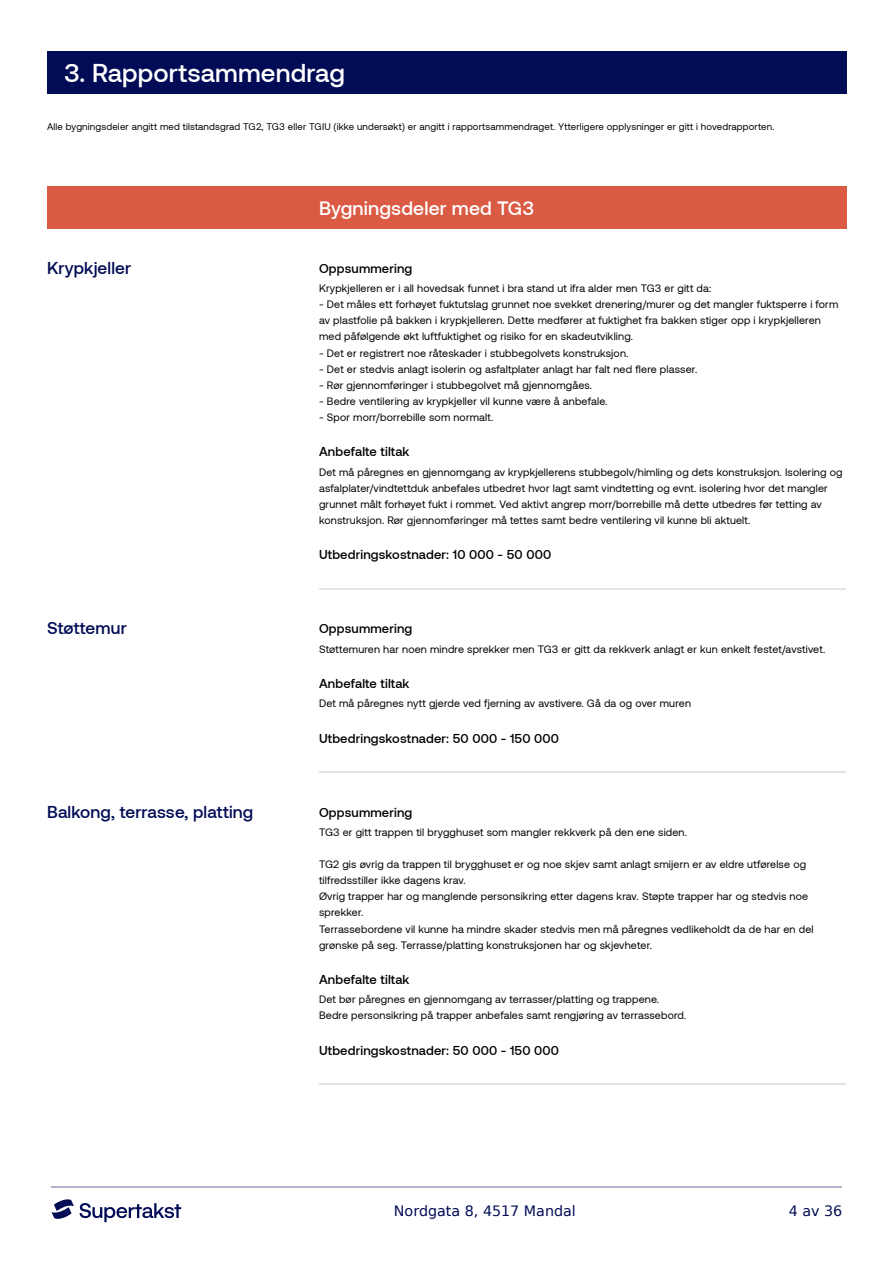
<style>
.page{position:relative;width:893px;height:1263px;background:#fff}
.page>*{position:absolute;margin:0;border:0;box-sizing:border-box;transform-origin:0 0}
.t1{font:500 25.8px "Aeonik";letter-spacing:.005em;color:#fff}
.t2{font:500 19.35px "Aeonik";letter-spacing:.01em;color:#fff}
.t3{font:500 17.1px "Aeonik";letter-spacing:.01em;color:#020c56}
.t4{font:14.25px "DejaVu Sans";color:#020c56}
.t5{font:500 12.9px "Aeonik";letter-spacing:.015em;color:#000}
.t6{font:10.65px/16px "Aeonik";letter-spacing:.015em;color:#000}
.t7{font:9.6px "Aeonik";letter-spacing:.02em;color:#000}
</style>
<div class="page">
<hr style="left:51px;top:1186px;width:791px;height:2px;background:#b2b5cb">
<svg style="left:80px;top:1203px;width:101px;height:19px"></svg>
<svg style="left:51px;top:1199px;width:23px;height:20px"></svg>
<div style="left:47px;top:51px;width:799px;height:43px;background:#020c56"></div>
<div style="left:47px;top:186px;width:799px;height:43px;background:#db5a44"></div>
<hr style="left:319px;top:588px;width:527px;height:1px;background:#e4e4e4">
<hr style="left:319px;top:772px;width:527px;height:1px;background:#e4e4e4">
<hr style="left:319px;top:1084px;width:527px;height:1px;background:#e4e4e4">
<h1 class="t1" style="left:64px;top:58px;width:282px">3. Rapportsammendrag</h1>
<p class="t7" style="left:47px;top:122px;width:729px">Alle bygningsdeler angitt med tilstandsgrad TG2, TG3 eller TGIU (ikke undersøkt) er angitt i rapportsammendraget. Ytterligere opplysninger er gitt i hovedrapporten.</p>
<h2 class="t2" style="left:319px;top:197px;width:217px">Bygningsdeler med TG3</h2>
<h3 class="t3" style="left:47px;top:258px;width:86px">Krypkjeller</h3>
<p class="t5" style="left:319px;top:261px;width:95px">Oppsummering</p>
<p class="t6" style="left:319px;top:280px;width:394px">Krypkjelleren er i all hovedsak funnet i bra stand ut ifra alder men TG3 er gitt da:</p>
<p class="t6" style="left:319px;top:297px;width:521px">- Det måles ett forhøyet fuktutslag grunnet noe svekket drenering/murer og det mangler fuktsperre i form av plastfolie på bakken i krypkjelleren. Dette medfører at fuktighet fra bakken stiger opp i krypkjelleren med påfølgende økt luftfuktighet og risiko for en skadeutvikling.</p>
<p class="t6" style="left:319px;top:345px;width:311px">- Det er registrert noe råteskader i stubbegolvets konstruksjon.</p>
<p class="t6" style="left:319px;top:361px;width:380px">- Det er stedvis anlagt isolerin og asfaltplater anlagt har falt ned flere plasser.</p>
<p class="t6" style="left:319px;top:377px;width:275px">- Rør gjennomføringer i stubbegolvet må gjennomgåes.</p>
<p class="t6" style="left:319px;top:393px;width:290px">- Bedre ventilering av krypkjeller vil kunne være å anbefale.</p>
<p class="t6" style="left:319px;top:409px;width:176px">- Spor morr/borrebille som normalt.</p>
<p class="t5" style="left:319px;top:444px;width:92px">Anbefalte tiltak</p>
<p class="t6" style="left:319px;top:464px;width:525px">Det må påregnes en gjennomgang av krypkjellerens stubbegolv/himling og dets konstruksjon. Isolering og asfalplater/vindtettduk anbefales utbedret hvor lagt samt vindtetting og evnt. isolering hvor det mangler grunnet målt forhøyet fukt i rommet. Ved aktivt angrep morr/borrebille må dette utbedres før tetting av konstruksjon. Rør gjennomføringer må tettes samt bedre ventilering vil kunne bli aktuelt.</p>
<p class="t5" style="left:319px;top:547px;width:234px">Utbedringskostnader: 10 000 - 50 000</p>
<h3 class="t3" style="left:47px;top:619px;width:81px">Støttemur</h3>
<p class="t5" style="left:319px;top:621px;width:95px">Oppsummering</p>
<p class="t6" style="left:319px;top:641px;width:508px">Støttemuren har noen mindre sprekker men TG3 er gitt da rekkverk anlagt er kun enkelt festet/avstivet.</p>
<p class="t5" style="left:319px;top:676px;width:92px">Anbefalte tiltak</p>
<p class="t6" style="left:319px;top:695px;width:373px">Det må påregnes nytt gjerde ved fjerning av avstivere. Gå da og over muren</p>
<p class="t5" style="left:319px;top:731px;width:242px">Utbedringskostnader: 50 000 - 150 000</p>
<h3 class="t3" style="left:47px;top:802px;width:208px">Balkong, terrasse, platting</h3>
<p class="t5" style="left:319px;top:805px;width:95px">Oppsummering</p>
<p class="t6" style="left:319px;top:824px;width:369px">TG3 er gitt trappen til brygghuset som mangler rekkverk på den ene siden.</p>
<p class="t6" style="left:319px;top:856px;width:496px">TG2 gis øvrig da trappen til brygghuset er og noe skjev samt anlagt smijern er av eldre utførelse og tilfredsstiller ikke dagens krav.<br>Øvrig trapper har og manglende personsikring etter dagens krav. Støpte trapper har og stedvis noe sprekker.<br>Terrassebordene vil kunne ha mindre skader stedvis men må påregnes vedlikeholdt da de har en del grønske på seg. Terrasse/platting konstruksjonen har og skjevheter.</p>
<p class="t5" style="left:319px;top:972px;width:92px">Anbefalte tiltak</p>
<p class="t6" style="left:319px;top:991px;width:369px">Det bør påregnes en gjennomgang av terrasser/platting og trappene.<br>Bedre personsikring på trapper anbefales samt rengjøring av terrassebord.</p>
<p class="t5" style="left:319px;top:1043px;width:242px">Utbedringskostnader: 50 000 - 150 000</p>
<h3 class="t4" style="left:394px;top:1199px;width:184px">Nordgata 8, 4517 Mandal</h3>
<h3 class="t4" style="left:789px;top:1199px;width:55px">4 av 36</h3>
</div>
